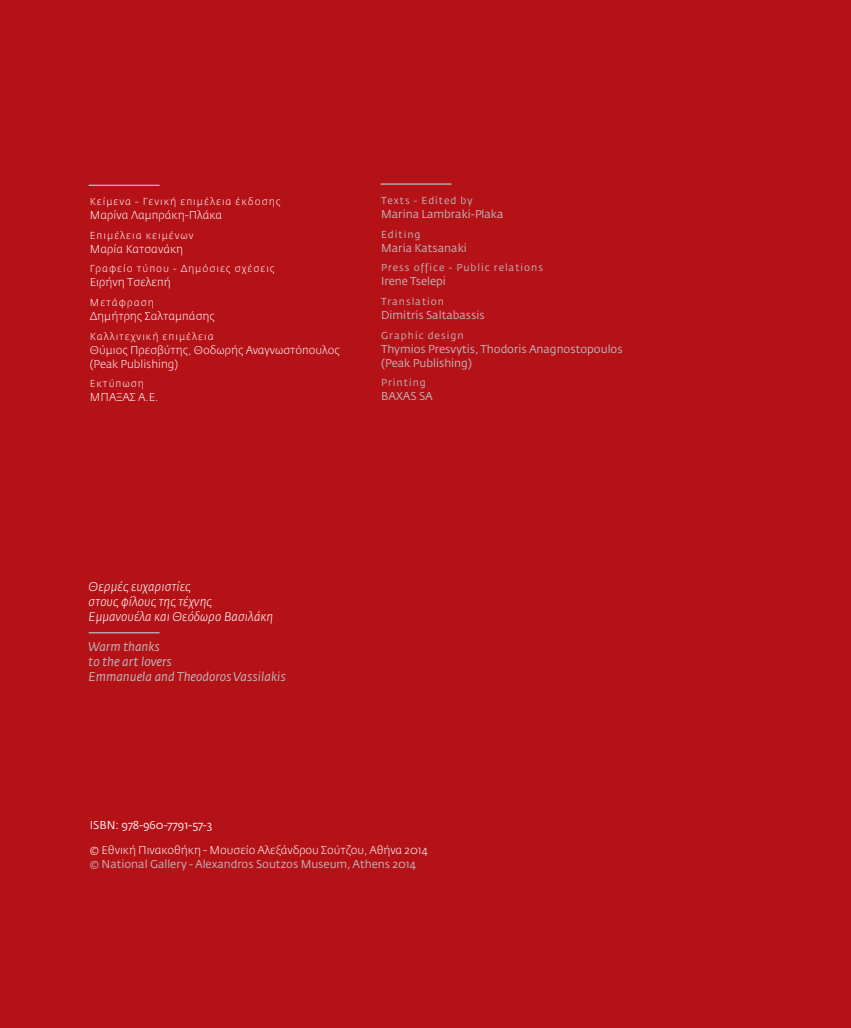
<style>
.page{position:relative;width:851px;height:1028px;background:#fff}
.page>*{position:absolute;margin:0;border:0;box-sizing:border-box;transform-origin:0 0}
.t1{font:italic 300 12.5px/15px "Fedra Sans Pro";color:#fff}
.t2{font:italic 12.5px/15px "Fedra Sans Pro";color:#bcbec0}
.t3{font:300 11.25px/14.1px "Fedra Sans Pro";color:#fff}
.t4{font:11.25px/14.1px "Fedra Sans Pro";color:#bcbec0}
.t5{font:11.25px "Fedra Sans Pro";color:#fff}
.t6{font:300 10px "Fedra Sans Pro";letter-spacing:.1em;color:#fff}
.t7{font:10px "Fedra Sans Pro";letter-spacing:.1em;color:#bcbec0}
</style>
<div class="page">
<div style="left:0;top:0;width:850px;height:1028px;background:#b51218"></div>
<hr style="left:89px;top:632px;width:70px;height:1px;background:#bcbec0">
<hr style="left:89px;top:185px;width:70px;height:1px;background:#bcbec0">
<hr style="left:380px;top:183px;width:71px;height:2px;background:#bcbec0">
<p class="t6" style="left:90px;top:195px;width:192px">Κείμενα - Γενική επιμέλεια έκδοσης</p>
<p class="t3" style="left:90px;top:208px;width:134px">Μαρίνα Λαμπράκη-Πλάκα</p>
<p class="t6" style="left:90px;top:229px;width:105px">Επιμέλεια κειμένων</p>
<p class="t3" style="left:90px;top:242px;width:95px">Μαρία Κατσανάκη</p>
<p class="t6" style="left:90px;top:262px;width:186px">Γραφείο τύπου - Δημόσιες σχέσεις</p>
<p class="t3" style="left:90px;top:275px;width:82px">Ειρήνη Τσελεπή</p>
<p class="t6" style="left:90px;top:296px;width:66px">Μετάφραση</p>
<p class="t3" style="left:90px;top:309px;width:127px">Δημήτρης Σαλταμπάσης</p>
<p class="t6" style="left:90px;top:330px;width:125px">Καλλιτεχνική επιμέλεια</p>
<p class="t3" style="left:90px;top:343px;width:251px">Θύμιος Πρεσβύτης, Θοδωρής Αναγνωστόπουλος (Peak Publishing)</p>
<p class="t6" style="left:90px;top:377px;width:56px">Εκτύπωση</p>
<p class="t3" style="left:90px;top:390px;width:70px">MΠΑΞΑΣ Α.Ε.</p>
<p class="t7" style="left:381px;top:194px;width:93px">Texts - Edited by</p>
<p class="t4" style="left:381px;top:207px;width:124px">Marina Lambraki-Plaka</p>
<p class="t7" style="left:381px;top:228px;width:41px">Editing</p>
<p class="t4" style="left:381px;top:241px;width:87px">Maria Katsanaki</p>
<p class="t7" style="left:381px;top:261px;width:163px">Press office - Public relations</p>
<p class="t4" style="left:381px;top:274px;width:66px">Irene Tselepi</p>
<p class="t7" style="left:381px;top:295px;width:64px">Translation</p>
<p class="t4" style="left:381px;top:308px;width:105px">Dimitris Saltabassis</p>
<p class="t7" style="left:381px;top:329px;width:84px">Graphic design</p>
<p class="t4" style="left:381px;top:342px;width:243px">Thymios Presvytis, Thodoris Αnagnostopoulos (Peak Publishing)</p>
<p class="t7" style="left:381px;top:376px;width:46px">Printing</p>
<p class="t4" style="left:381px;top:389px;width:53px">BAXAS SA</p>
<p class="t1" style="left:89px;top:579px;width:186px">Θερμές ευχαριστίες<br>στους φίλους της τέχνης<br>Εμμανουέλα και Θεόδωρο Βασιλάκη</p>
<p class="t2" style="left:89px;top:639px;width:199px">Warm thanks<br>to the art lovers<br>Εmmanuela and Theodoros Vassilakis</p>
<p class="t5" style="left:90px;top:818px;width:124px">ISBN: 978-960-7791-57-3</p>
<p class="t3" style="left:90px;top:843px;width:339px">© Eθνική Πινακοθήκη - Mουσείο Aλεξάνδρου Σούτζου, Aθήνα 2014</p>
<p class="t4" style="left:90px;top:857px;width:328px">© National Gallery - Alexandros Soutzos Museum, Athens 2014</p>
</div>
